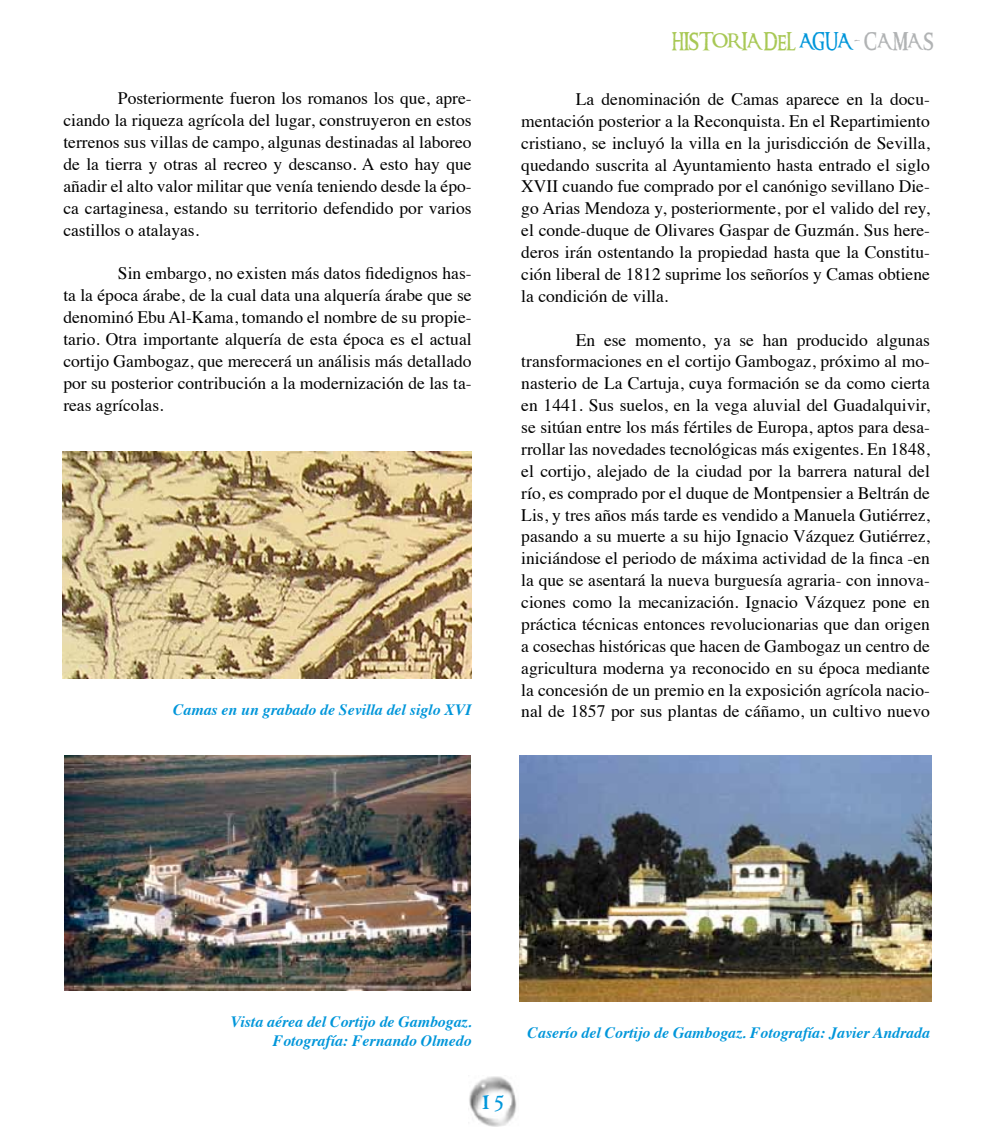
<style>
.page{position:relative;width:993px;height:1141px;background:#fff}
.page>*{position:absolute;margin:0;border:0;box-sizing:border-box;transform-origin:0 0}
.t1{font:500 26.25px "Ringbearer";color:#0096da}
.t2{font:17.5px/21.9px "Times";color:#000;text-align:justify}
.t3{font:500 17.5px "Ringbearer";color:#a8c855}
.t4{font:italic 700 15.75px/19.2px "Times";color:#0096da;text-align:right}
.s1{color:#0096da}
.s2{color:#b1b3b4}
</style>
<div class="page">
<img style="left:469px;top:1076px;width:48px;height:51px">
<img style="left:63px;top:451px;width:408px;height:228px">
<img style="left:519px;top:755px;width:412px;height:247px">
<img style="left:64px;top:755px;width:406px;height:235px">
<p class="t2" style="left:63px;top:86px;width:409px;text-indent:55px">Posteriormente fueron los romanos los que, apre&shy;ciando la riqueza agrícola del lugar, construyeron en estos terrenos sus villas de campo, algunas destinadas al laboreo de la tierra y otras al recreo y descanso. A esto hay que añadir el alto valor militar que venía teniendo desde la épo&shy;ca cartaginesa, estando su territorio defendido por varios castillos o atalayas.</p>
<p class="t2" style="left:63px;top:261px;width:409px;text-indent:55px">Sin embargo, no existen más datos fidedignos has&shy;ta la época árabe, de la cual data una alquería árabe que se denominó Ebu Al-Kama, tomando el nombre de su propie&shy;tario. Otra importante alquería de esta época es el actual cortijo Gambogaz, que merecerá un análisis más detallado por su posterior contribución a la modernización de las ta&shy;reas agrícolas.</p>
<p class="t4" style="left:173px;top:699px;width:300px">Camas en un grabado de Sevilla del siglo XVI</p>
<p class="t3" style="left:671px;top:28px;width:264px">HISTOR IA DEL <span class="s1">AGUA</span> <span class="s2">- CA MA S</span></p>
<p class="t2" style="left:521px;top:87px;width:410px;text-indent:55px">La denominación de Camas aparece en la docu&shy;mentación posterior a la Reconquista. En el Repartimiento cristiano, se incluyó la villa en la jurisdicción de Sevilla, quedando suscrita al Ayuntamiento hasta entrado el siglo XVII cuando fue comprado por el canónigo sevillano Die&shy;go Arias Mendoza y, posteriormente, por el valido del rey, el conde-duque de Olivares Gaspar de Guzmán. Sus here&shy;deros irán ostentando la propiedad hasta que la Constitu&shy;ción liberal de 1812 suprime los señoríos y Camas obtiene la condición de villa.</p>
<p class="t2" style="left:521px;top:327px;width:410px;text-indent:55px">En ese momento, ya se han producido algunas transformaciones en el cortijo Gambogaz, próximo al mo&shy;nasterio de La Cartuja, cuya formación se da como cierta en 1441. Sus suelos, en la vega aluvial del Guadalquivir, se sitúan entre los más fértiles de Europa, aptos para desa&shy;rrollar las novedades tecnológicas más exigentes. En 1848, el cortijo, alejado de la ciudad por la barrera natural del río, es comprado por el duque de Montpensier a Beltrán de Lis, y tres años más tarde es vendido a Manuela Gutiérrez, pasando a su muerte a su hijo Ignacio Vázquez Gutiérrez, iniciándose el periodo de máxima actividad de la finca -en la que se asentará la nueva burguesía agraria- con innova&shy;ciones como la mecanización. Ignacio Vázquez pone en práctica técnicas entonces revolucionarias que dan origen a cosechas históricas que hacen de Gambogaz un centro de agricultura moderna ya reconocido en su época mediante la concesión de un premio en la exposición agrícola nacio&shy;nal de 1857 por sus plantas de cáñamo, un cultivo nuevo</p>
<p class="t4" style="left:231px;top:1011px;width:242px">Vista aérea del Cortijo de Gambogaz.<br>Fotografía: Fernando Olmedo</p>
<h1 class="t1" style="left:479px;top:1082px;width:28px">15</h1>
<p class="t4" style="left:527px;top:1022px;width:403px">Caserío del Cortijo de Gambogaz. Fotografía: Javier Andrada</p>
</div>
